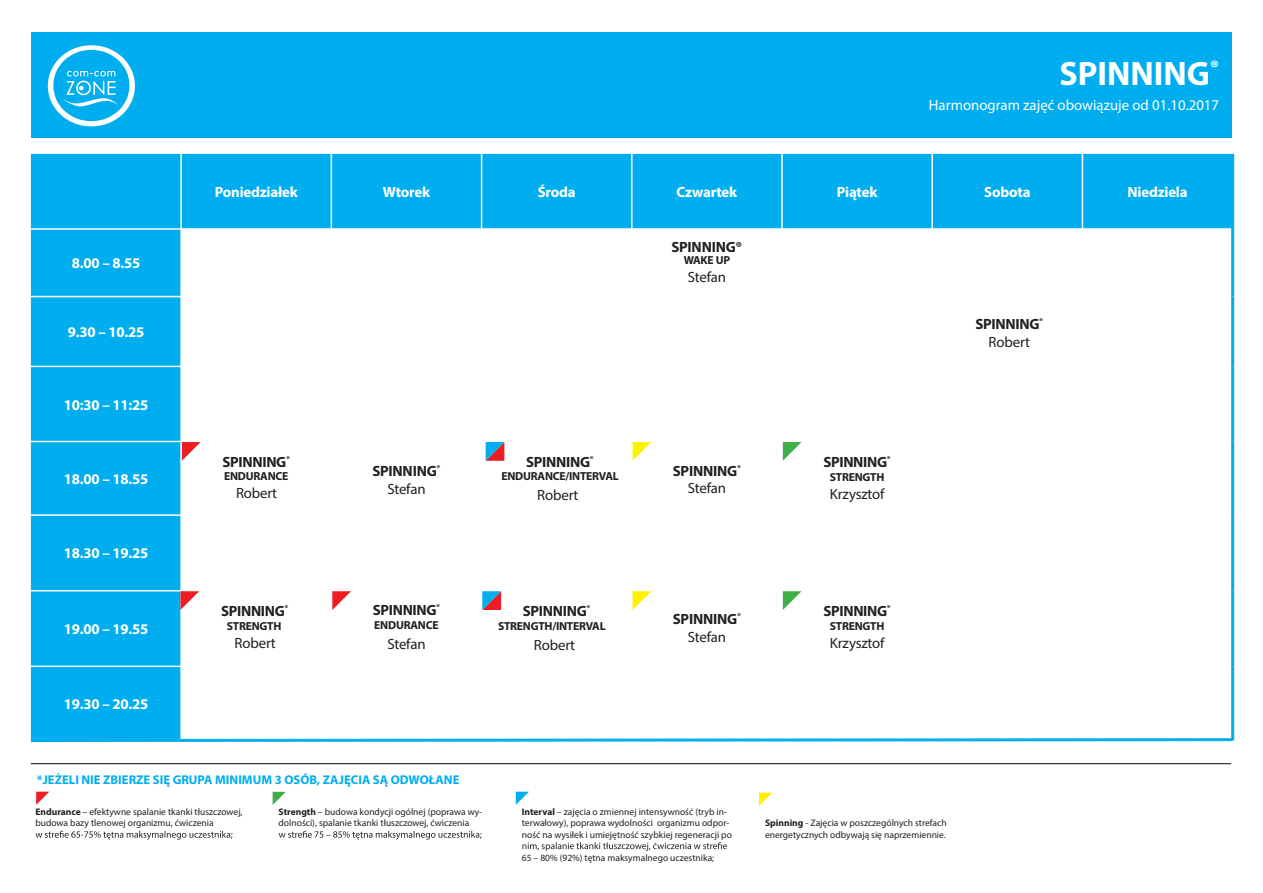
<style>
.page{position:relative;width:1263px;height:893px;background:#fff}
.page>*{position:absolute;margin:0;border:0;box-sizing:border-box;transform-origin:0 0}
.t1{font:700 33.9px "Myriad Pro";color:#fff}
.t2{font:700 14.85px/17.9px "Myriad Pro";letter-spacing:-.02em;color:#231f20;text-align:center}
.t3{font:700 14.85px "Myriad Pro";letter-spacing:-.015em;color:#fff}
.t4{font:14.85px "Myriad Pro";letter-spacing:-.01em;color:#231f20}
.t5{font:14.85px "Myriad Pro";color:#fff}
.t6{font:700 12.75px "Myriad Pro";color:#00aeef}
.t7{font:700 11.7px "Myriad Pro";letter-spacing:-.02em;color:#231f20}
.t8{font:9.6px/11.4px "Myriad Pro";color:#231f20}
.t9{font:700 8.7px "Myriad Pro";color:#231f20}
.s1{font-weight:400}
.s2{font-weight:700}
</style>
<div class="page">
<div style="left:31px;top:32px;width:1200px;height:106px;background:#00aeef"></div>
<svg style="left:36px;top:831px;width:196px;height:9px"></svg>
<svg style="left:279px;top:831px;width:203px;height:9px"></svg>
<svg style="left:522px;top:842px;width:205px;height:9px"></svg>
<div style="left:31px;top:154px;width:149px;height:583px;background:#00aeef"></div>
<div style="left:182px;top:154px;width:1049px;height:74px;background:#00aeef"></div>
<hr style="left:331px;top:154px;width:1px;height:74px;background:#fff">
<hr style="left:481px;top:154px;width:1px;height:74px;background:#fff">
<hr style="left:631px;top:154px;width:1px;height:74px;background:#fff">
<hr style="left:781px;top:154px;width:2px;height:74px;background:#fff">
<hr style="left:931px;top:154px;width:2px;height:74px;background:#fff">
<hr style="left:1082px;top:154px;width:1px;height:74px;background:#fff">
<hr style="left:31px;top:228px;width:150px;height:2px;background:#fff">
<hr style="left:31px;top:296px;width:150px;height:1px;background:#fff">
<hr style="left:31px;top:366px;width:150px;height:1px;background:#fff">
<hr style="left:31px;top:441px;width:150px;height:1px;background:#fff">
<hr style="left:31px;top:514px;width:150px;height:2px;background:#fff">
<hr style="left:31px;top:590px;width:150px;height:1px;background:#fff">
<hr style="left:31px;top:666px;width:150px;height:1px;background:#fff">
<hr style="left:1231px;top:154px;width:3px;height:75px;background:#00aeef">
<hr style="left:1231px;top:229px;width:3px;height:68px;background:#00aeef">
<hr style="left:1231px;top:297px;width:3px;height:69px;background:#00aeef">
<hr style="left:1231px;top:366px;width:3px;height:75px;background:#00aeef">
<hr style="left:1231px;top:441px;width:3px;height:74px;background:#00aeef">
<hr style="left:1231px;top:515px;width:3px;height:76px;background:#00aeef">
<hr style="left:1231px;top:591px;width:3px;height:75px;background:#00aeef">
<hr style="left:1231px;top:666px;width:3px;height:74px;background:#00aeef">
<svg style="left:759px;top:793px;width:13px;height:13px"></svg>
<svg style="left:516px;top:792px;width:13px;height:13px"></svg>
<hr style="left:31px;top:763px;width:1200px;height:1px;background:#231f20">
<svg style="left:783px;top:442px;width:18px;height:19px"></svg>
<svg style="left:632px;top:442px;width:19px;height:19px"></svg>
<svg style="left:632px;top:591px;width:19px;height:19px"></svg>
<svg style="left:273px;top:792px;width:13px;height:13px"></svg>
<svg style="left:36px;top:792px;width:13px;height:13px"></svg>
<svg style="left:482px;top:591px;width:19px;height:19px"></svg>
<svg style="left:30px;top:737px;width:1205px;height:5px"></svg>
<svg style="left:182px;top:442px;width:19px;height:19px"></svg>
<svg style="left:332px;top:591px;width:19px;height:19px"></svg>
<svg style="left:48px;top:45px;width:87px;height:81px"></svg>
<svg style="left:180px;top:591px;width:19px;height:19px"></svg>
<svg style="left:486px;top:442px;width:18px;height:19px"></svg>
<svg style="left:783px;top:591px;width:18px;height:19px"></svg>
<h1 class="t1" style="left:1059px;top:52px;width:161px">SPINNING<sup>®</sup></h1>
<h2 class="t5" style="left:929px;top:96px;width:292px">Harmonogram zajęć obowiązuje od 01.10.2017</h2>
<h2 class="t3" style="left:72px;top:254px;width:70px">8.00 – 8.55</h2>
<h2 class="t3" style="left:68px;top:322px;width:78px">9.30 – 10.25</h2>
<h2 class="t3" style="left:64px;top:395px;width:86px">10:30 – 11:25</h2>
<h2 class="t3" style="left:64px;top:469px;width:86px">18.00 – 18.55</h2>
<h2 class="t3" style="left:64px;top:544px;width:86px">18.30 – 19.25</h2>
<h2 class="t3" style="left:64px;top:619px;width:86px">19.00 – 19.55</h2>
<h2 class="t3" style="left:64px;top:694px;width:86px">19.30 – 20.25</h2>
<h2 class="t3" style="left:215px;top:182px;width:84px">Poniedziałek</h2>
<h2 class="t3" style="left:383px;top:182px;width:49px">Wtorek</h2>
<h2 class="t3" style="left:538px;top:182px;width:39px">Środa</h2>
<h2 class="t3" style="left:677px;top:182px;width:62px">Czwartek</h2>
<h2 class="t3" style="left:837px;top:182px;width:42px">Piątek</h2>
<h2 class="t3" style="left:984px;top:182px;width:48px">Sobota</h2>
<h2 class="t3" style="left:1127px;top:182px;width:62px">Niedziela</h2>
<h2 class="t2" style="left:222px;top:452px;width:69px">SPINNING<sup>®</sup></h2>
<p class="t7" style="left:224px;top:469px;width:66px">ENDURANCE</p>
<h2 class="t4" style="left:236px;top:484px;width:43px">Robert</h2>
<h2 class="t2" style="left:221px;top:601px;width:69px">SPINNING<sup>®</sup></h2>
<p class="t7" style="left:227px;top:618px;width:56px">STRENGTH</p>
<h2 class="t4" style="left:235px;top:633px;width:43px">Robert</h2>
<h2 class="t2" style="left:671px;top:238px;width:73px">SPINNING®</h2>
<p class="t7" style="left:684px;top:253px;width:48px">WAKE UP</p>
<h2 class="t4" style="left:688px;top:268px;width:40px">Stefan</h2>
<h2 class="t2" style="left:372px;top:461px;width:70px">SPINNING<sup>®<br></sup><span class="s1">Stefan</span></h2>
<h2 class="t2" style="left:373px;top:601px;width:69px">SPINNING<sup>®</sup></h2>
<p class="t7" style="left:374px;top:617px;width:66px">ENDURANCE</p>
<h2 class="t4" style="left:387px;top:635px;width:40px">Stefan</h2>
<h2 class="t2" style="left:526px;top:452px;width:69px">SPINNING<sup>®</sup></h2>
<p class="t7" style="left:501px;top:469px;width:119px">ENDURANCE/INTERVAL</p>
<h2 class="t4" style="left:537px;top:486px;width:43px">Robert</h2>
<h2 class="t2" style="left:523px;top:601px;width:69px">SPINNING<sup>®</sup></h2>
<p class="t7" style="left:498px;top:618px;width:109px">STRENGTH/INTERVAL</p>
<h2 class="t4" style="left:534px;top:635px;width:43px">Robert</h2>
<h2 class="t2" style="left:673px;top:461px;width:70px">SPINNING<sup>®<br></sup><span class="s1">Stefan</span></h2>
<h2 class="t2" style="left:673px;top:610px;width:70px">SPINNING<sup>®<br></sup><span class="s1">Stefan</span></h2>
<p class="t9" style="left:887px;top:453px;width:5px">®</p>
<h2 class="t2" style="left:823px;top:453px;width:65px">SPINNING</h2>
<p class="t7" style="left:830px;top:469px;width:56px">STRENGTH</p>
<h2 class="t4" style="left:830px;top:485px;width:56px">Krzysztof</h2>
<p class="t9" style="left:887px;top:602px;width:5px">®</p>
<h2 class="t2" style="left:823px;top:602px;width:65px">SPINNING</h2>
<p class="t7" style="left:830px;top:619px;width:56px">STRENGTH</p>
<h2 class="t4" style="left:830px;top:634px;width:56px">Krzysztof</h2>
<h2 class="t2" style="left:975px;top:315px;width:69px">SPINNING<sup>®<br></sup><span class="s1">Robert</span></h2>
<h3 class="t6" style="left:37px;top:771px;width:424px">*JEŻELI NIE ZBIERZE SIĘ GRUPA MINIMUM 3 OSÓB, ZAJĘCIA SĄ ODWOŁANE</h3>
<p class="t8" style="left:35px;top:806px;width:209px"><span class="s2">Endurance</span> – efektywne spalanie tkanki tłuszczowej, budowa bazy tlenowej organizmu, ćwiczenia</p>
<p class="t8" style="left:279px;top:806px;width:205px"><span class="s2">Strength</span> – budowa kondycji ogólnej (poprawa wy&shy;dolności), spalanie tkanki tłuszczowej, ćwiczenia</p>
<p class="t8" style="left:522px;top:806px;width:212px"><span class="s2">Interval</span> – zajęcia o zmiennej intensywność (tryb in&shy;terwałowy), poprawa wydolności organizmu odpor&shy;ność na wysiłek i umiejętność szybkiej regeneracji po</p>
<p class="t8" style="left:522px;top:851px;width:194px">65 – 80% (92%) tętna maksymalnego uczestnika;</p>
<p class="t8" style="left:765px;top:817px;width:183px"><span class="s2">Spinning</span> - Zajęcia w poszczególnych strefach energetycznych odbywają się naprzemiennie.</p>
</div>
